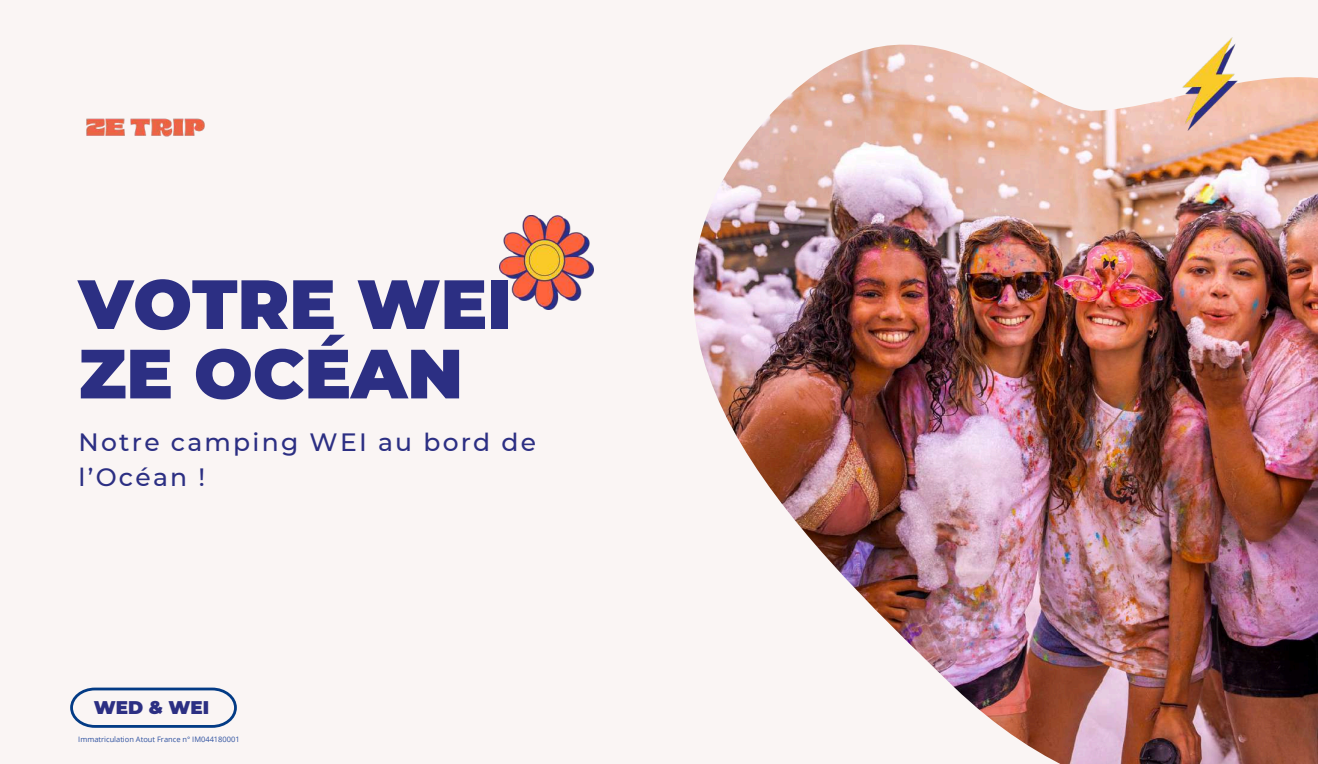
<style>
.page{position:relative;width:1318px;height:764px;background:#fff}
.page>*{position:absolute;margin:0;border:0;box-sizing:border-box;transform-origin:0 0}
.t1{font:900 69.38px/69.4px "Montserrat";color:#2c2f83}
.t2{font:500 25px/34.8px "Montserrat";letter-spacing:.09em;color:#2c2f83}
.t3{font:900 18.25px "Montserrat";color:#2c2f83}
.t4{font:7.5px "Open Sans";color:#2f52a0}
</style>
<div class="page">
<div style="left:0;top:0;width:1317px;height:763px;background:#faf5f4"></div>
<svg style="left:70px;top:687px;width:167px;height:40px"></svg>
<img style="left:499px;top:216px;width:94px;height:93px">
<img style="left:693px;top:45px;width:624px;height:718px">
<img style="left:1163px;top:38px;width:93px;height:92px">
<img style="left:86px;top:118px;width:119px;height:19px">
<h1 class="t1" style="left:79px;top:269px;width:434px">VOTRE WEI<br>ZE OCÉAN</h1>
<h2 class="t2" style="left:79px;top:424px;width:459px">Notre camping WEI au bord de l’Océan !</h2>
<h3 class="t3" style="left:94px;top:695px;width:117px">WED &amp; WEI</h3>
<p class="t4" style="left:78px;top:733px;width:163px">Immatriculation Atout France n° IM044180001</p>
</div>
